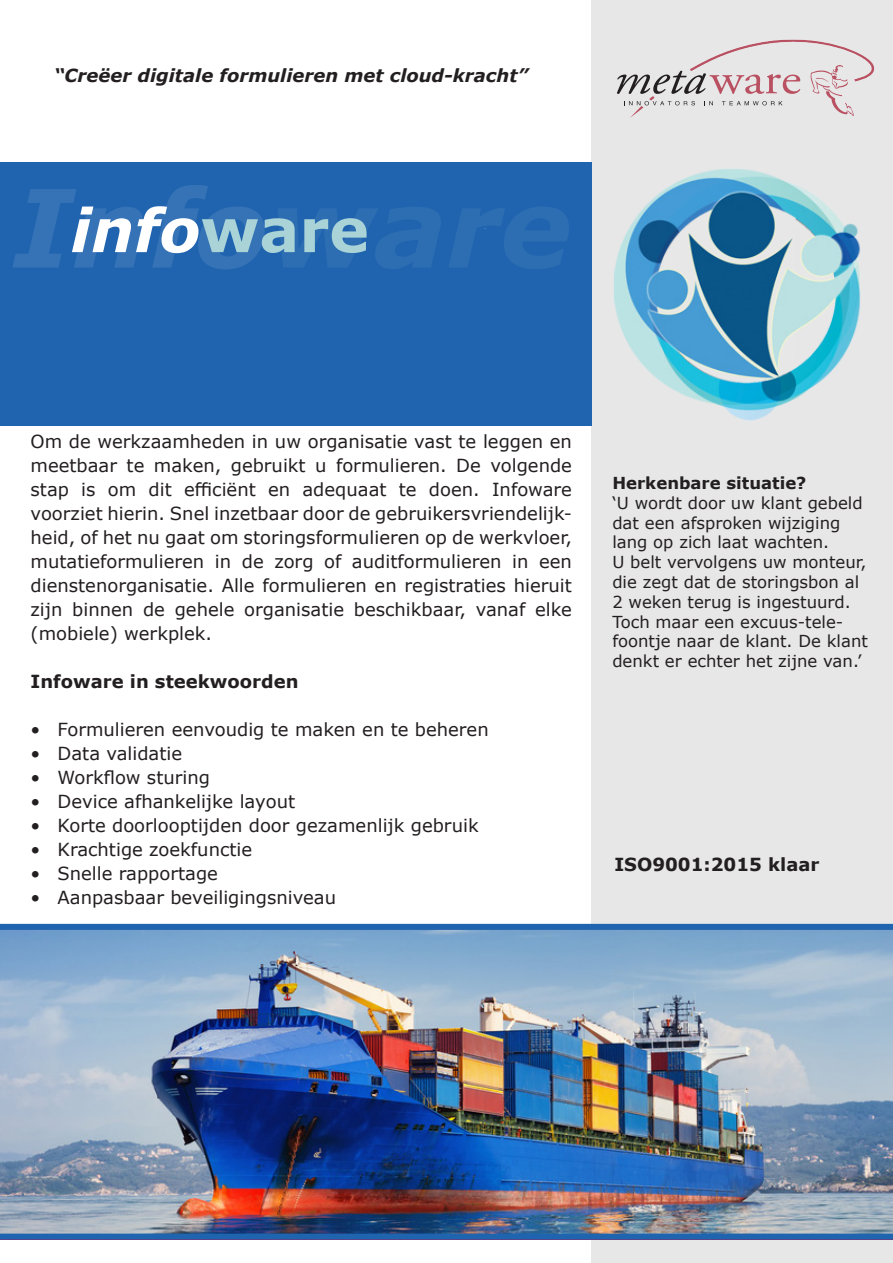
<style>
.page{position:relative;width:893px;height:1263px;background:#fff}
.page>*{position:absolute;margin:0;border:0;box-sizing:border-box;transform-origin:0 0}
.t1{font:italic 700 108px "Verdana";color:#fff}
.t2{font:italic 700 60px "Verdana";color:#fff}
.Paragraph_Style_1{font:18px/24px "Verdana";color:#231f20;text-align:justify}
.t3{font:italic 700 18px "Verdana";color:#231f20}
.Paragraph_Style_1-2{font:700 18px "Verdana";color:#231f20}
.t4{font:16.5px/19.8px "Verdana";color:#231f20}
.t5{font:700 16.5px "Verdana";color:#231f20}
.s1{font-style:normal;color:#a9d3d6}
.s2{font-size:108px;color:#a9d3d6}
</style>
<div class="page">
<div style="left:591px;top:0;width:302px;height:1263px;background:#e7e7e8"></div>
<div style="left:0;top:162px;width:591px;height:263px;background:#2064af"></div>
<svg style="left:617px;top:40px;width:257px;height:78px"></svg>
<img style="left:613px;top:169px;width:248px;height:252px">
<img style="left:0;top:924px;width:893px;height:315px">
<p class="t3" style="left:54px;top:62px;width:476px">“Creëer digitale formulieren met cloud-kracht”</p>
<h1 class="t1" style="left:13px;top:152px;width:257px">Info</h1>
<p class="t2" style="left:71px;top:188px;width:502px">info<span class="s1">ware</span><span class="s2">ware</span></p>
<p class="Paragraph_Style_1" style="left:31px;top:429px;width:543px">Om de werkzaamheden in uw organisatie vast te leggen en meetbaar te maken, gebruikt u formulieren. De volgende stap is om dit efficiënt en adequaat te doen. Infoware voorziet hierin. Snel inzetbaar door de gebruikersvriendelijk&shy;heid, of het nu gaat om storingsformulieren op de werkvloer, mutatieformulieren in de zorg of auditformulieren in een dienstenorganisatie. Alle formulieren en registraties hieruit zijn binnen de gehele organisatie beschikbaar, vanaf elke (mobiele) werkplek.</p>
<p class="Paragraph_Style_1-2" style="left:31px;top:668px;width:269px">Infoware in steekwoorden</p>
<p class="Paragraph_Style_1" style="left:31px;top:717px;width:460px">• Formulieren eenvoudig te maken en te beheren</p>
<p class="Paragraph_Style_1" style="left:31px;top:741px;width:153px">• Data validatie</p>
<p class="Paragraph_Style_1" style="left:31px;top:765px;width:181px">• Workflow sturing</p>
<p class="Paragraph_Style_1" style="left:31px;top:789px;width:266px">• Device afhankelijke layout</p>
<p class="Paragraph_Style_1" style="left:31px;top:813px;width:450px">• Korte doorlooptijden door gezamenlijk gebruik</p>
<p class="Paragraph_Style_1" style="left:31px;top:837px;width:223px">• Krachtige zoekfunctie</p>
<p class="Paragraph_Style_1" style="left:31px;top:861px;width:189px">• Snelle rapportage</p>
<p class="Paragraph_Style_1" style="left:31px;top:885px;width:307px">• Aanpasbaar beveiligingsniveau</p>
<p class="t5" style="left:612px;top:471px;width:196px">Herkenbare situatie?</p>
<p class="t4" style="left:612px;top:493px;width:252px">‘U wordt door uw klant gebeld dat een afsproken wijziging lang op zich laat wachten.</p>
<p class="t4" style="left:612px;top:552px;width:256px">U belt vervolgens uw monteur, die zegt dat de storingsbon al<br>2 weken terug is ingestuurd.</p>
<p class="t4" style="left:612px;top:611px;width:257px">Toch maar een excuus-tele&shy;foontje naar de klant. De klant denkt er echter het zijne van.’</p>
<p class="Paragraph_Style_1-2" style="left:614px;top:851px;width:206px">ISO9001:2015 klaar</p>
</div>
